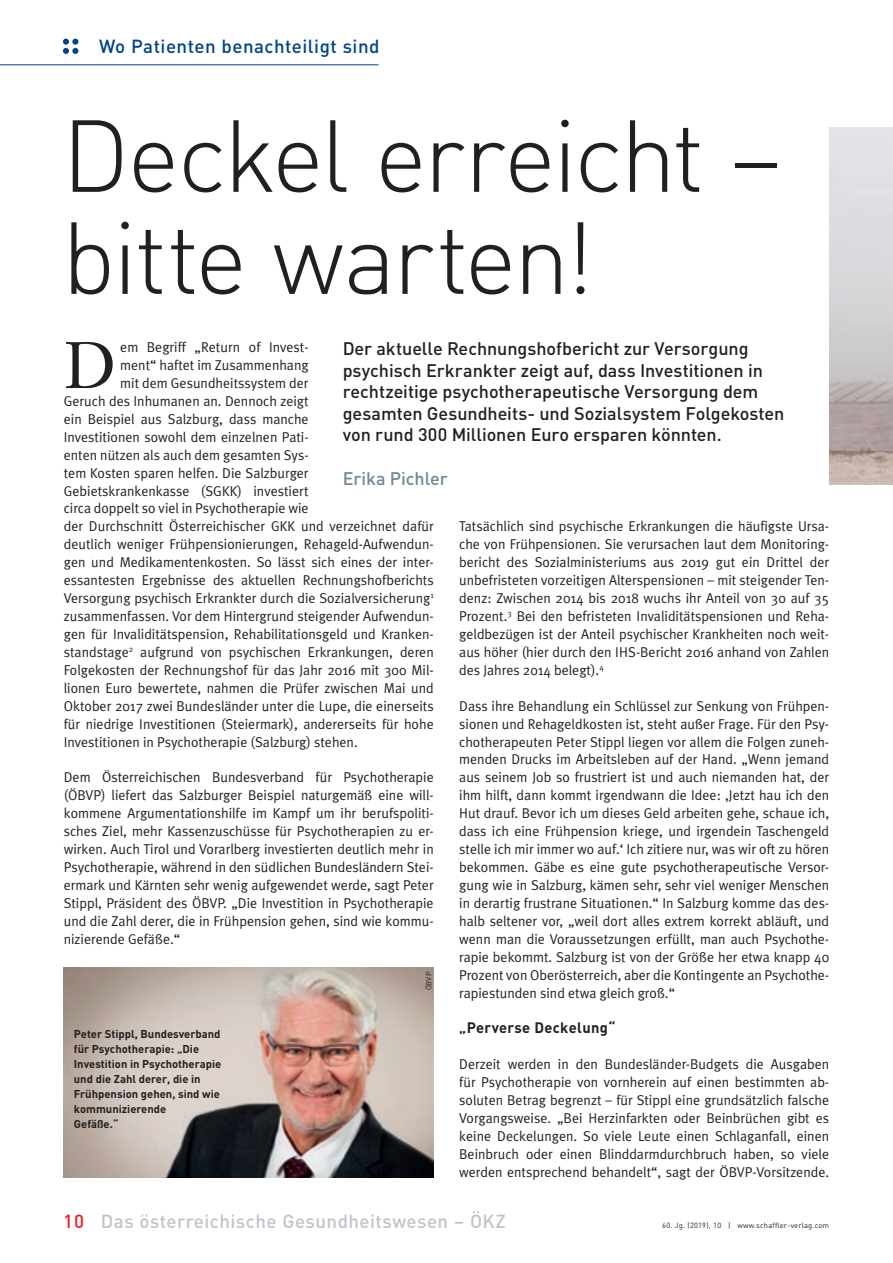
<style>
.page{position:relative;width:893px;height:1263px;background:#fff}
.page>*{position:absolute;margin:0;border:0;box-sizing:border-box;transform-origin:0 0}
.t1{font:100.5px/102px "DIN Light Alternate";letter-spacing:-.03em;color:#231f20}
.t2{font:64.5px "Janson Text LT Std";color:#231f20}
.t3{font:500 18.75px "DIN";letter-spacing:.025em;color:#bec4ca}
.t4{font:500 18.75px "DIN";letter-spacing:.025em;color:#014387}
.t5{font:500 18px/21.6px "DIN";letter-spacing:-.005em;color:#231f20}
.t6{font:500 18px "DIN";letter-spacing:-.005em;color:#728793}
.t7{font:700 15px "DIN";letter-spacing:.025em;color:#231f20}
.t8{font:14.25px/18px "Meta Plus Normal";color:#231f20;text-align:justify}
.t9{font:700 11.25px/15px "DIN";color:#231f20}
.t10{font:7.5px "DIN";letter-spacing:.025em;color:#231f20}
.s1{color:#ee1d23}
</style>
<div class="page">
<svg style="left:63px;top:39px;width:15px;height:15px"></svg>
<hr style="left:0;top:64px;width:378px;height:1px;background:#014387">
<img style="left:829px;top:128px;width:64px;height:357px">
<img style="left:64px;top:968px;width:370px;height:210px">
<h3 class="t4" style="left:99px;top:35px;width:282px">Wo Patienten benachteiligt sind</h3>
<h1 class="t1" style="left:62px;top:104px;width:721px">Deckel erreicht – bitte warten!</h1>
<h2 class="t2" style="left:64px;top:325px;width:54px">D</h2>
<p class="t8" style="left:120px;top:338px;width:190px">em Begriff „Return of Invest-</p>
<p class="t5" style="left:343px;top:337px;width:443px">Der aktuelle Rechnungshofbericht zur Versorgung psychisch Erkrankter zeigt auf, dass Investitionen in rechtzeitige psychotherapeutische Versorgung dem gesamten Gesundheits- und Sozialsystem Folgekosten von rund 300 Millionen Euro ersparen könnten.</p>
<p class="t6" style="left:343px;top:467px;width:107px">Erika Pichler</p>
<p class="t8" style="left:120px;top:356px;width:190px">ment“ haftet im Zusammenhang</p>
<p class="t8" style="left:120px;top:374px;width:190px">mit dem Gesundheitssystem der</p>
<p class="t8" style="left:64px;top:392px;width:246px">Geruch des Inhumanen an. Dennoch zeigt</p>
<p class="t8" style="left:64px;top:410px;width:246px">ein Beispiel aus Salzburg, dass manche</p>
<p class="t8" style="left:64px;top:428px;width:246px">Investitionen sowohl dem einzelnen Pati-</p>
<p class="t8" style="left:64px;top:446px;width:246px">enten nützen als auch dem gesamten Sys-</p>
<p class="t8" style="left:64px;top:463px;width:246px">tem Kosten sparen helfen. Die Salzburger</p>
<p class="t8" style="left:64px;top:481px;width:246px">Gebietskrankenkasse (SGKK) investiert</p>
<p class="t8" style="left:64px;top:499px;width:246px">circa doppelt so viel in Psychotherapie wie</p>
<p class="t8" style="left:64px;top:517px;width:371px">der Durchschnitt Österreichischer GKK und verzeichnet dafür</p>
<p class="t8" style="left:64px;top:535px;width:371px">deutlich weniger Frühpensionierungen, Rehageld-Aufwendun-</p>
<p class="t8" style="left:64px;top:553px;width:371px">gen und Medikamentenkosten. So lässt sich eines der inter-</p>
<p class="t8" style="left:64px;top:571px;width:371px">essantesten Ergebnisse des aktuellen Rechnungshofberichts</p>
<p class="t8" style="left:64px;top:589px;width:371px">Versorgung psychisch Erkrankter durch die Sozialversicherung<sup>1</sup></p>
<p class="t8" style="left:64px;top:607px;width:371px">zusammenfassen. Vor dem Hintergrund steigender Aufwendun-</p>
<p class="t8" style="left:64px;top:625px;width:371px">gen für Invaliditätspension, Rehabilitationsgeld und Kranken-</p>
<p class="t8" style="left:64px;top:643px;width:371px">standstage<sup>2</sup> aufgrund von psychischen Erkrankungen, deren</p>
<p class="t8" style="left:64px;top:661px;width:371px">Folgekosten der Rechnungshof für das Jahr 2016 mit 300 Mil-</p>
<p class="t8" style="left:64px;top:679px;width:371px">lionen Euro bewertete, nahmen die Prüfer zwischen Mai und</p>
<p class="t8" style="left:64px;top:696px;width:371px">Oktober 2017 zwei Bundesländer unter die Lupe, die einerseits</p>
<p class="t8" style="left:64px;top:714px;width:371px">für niedrige Investitionen (Steiermark), andererseits für hohe</p>
<p class="t8" style="left:64px;top:732px;width:295px">Investitionen in Psychotherapie (Salzburg) stehen.</p>
<p class="t8" style="left:64px;top:768px;width:371px">Dem Österreichischen Bundesverband für Psychotherapie (ÖBVP) liefert das Salzburger Beispiel naturgemäß eine will&shy;kommene Argumentationshilfe im Kampf um ihr berufspoliti&shy;sches Ziel, mehr Kassenzuschüsse für Psychotherapien zu er&shy;wirken. Auch Tirol und Vorarlberg investierten deutlich mehr in Psychotherapie, während in den südlichen Bundesländern Stei&shy;ermark und Kärnten sehr wenig aufgewendet werde, sagt Peter Stippl, Präsident des ÖBVP. „Die Investition in Psychotherapie und die Zahl derer, die in Frühpension gehen, sind wie kommu&shy;nizierende Gefäße.“</p>
<p class="t8" style="left:459px;top:517px;width:371px">Tatsächlich sind psychische Erkrankungen die häufigste Ursa&shy;che von Frühpensionen. Sie verursachen laut dem Monitoring&shy;bericht des Sozialministeriums aus 2019 gut ein Drittel der unbefristeten vorzeitigen Alterspensionen – mit steigender Ten&shy;denz: Zwischen 2014 bis 2018 wuchs ihr Anteil von 30 auf 35<br>Prozent.<sup>3</sup> Bei den befristeten Invaliditätspensionen und Reha&shy;geldbezügen ist der Anteil psychischer Krankheiten noch weit&shy;aus höher (hier durch den IHS-Bericht 2016 anhand von Zahlen des Jahres 2014 belegt).<sup>4</sup></p>
<p class="t8" style="left:459px;top:696px;width:371px">Dass ihre Behandlung ein Schlüssel zur Senkung von Frühpen&shy;sionen und Rehageldkosten ist, steht außer Frage. Für den Psy&shy;chotherapeuten Peter Stippl liegen vor allem die Folgen zuneh&shy;menden Drucks im Arbeitsleben auf der Hand. „Wenn jemand aus seinem Job so frustriert ist und auch niemanden hat, der ihm hilft, dann kommt irgendwann die Idee: ,Jetzt hau ich den Hut drauf. Bevor ich um dieses Geld arbeiten gehe, schaue ich, dass ich eine Frühpension kriege, und irgendein Taschengeld stelle ich mir immer wo auf.‘ Ich zitiere nur, was wir oft zu hören bekommen. Gäbe es eine gute psychotherapeutische Versor&shy;gung wie in Salzburg, kämen sehr, sehr viel weniger Menschen in derartig frustrane Situationen.“ In Salzburg komme das des&shy;halb seltener vor, „weil dort alles extrem korrekt abläuft, und wenn man die Voraussetzungen erfüllt, man auch Psychothe&shy;rapie bekommt. Salzburg ist von der Größe her etwa knapp 40<br>Prozent von Oberösterreich, aber die Kontingente an Psychothe&shy;rapiestunden sind etwa gleich groß.“</p>
<p class="t7" style="left:459px;top:1018px;width:158px">„Perverse Deckelung“</p>
<p class="t8" style="left:459px;top:1055px;width:371px">Derzeit werden in den Bundesländer-Budgets die Ausgaben für Psychotherapie von vornherein auf einen bestimmten ab&shy;soluten Betrag begrenzt – für Stippl eine grundsätzlich falsche Vorgangsweise. „Bei Herzinfarkten oder Beinbrüchen gibt es keine Deckelungen. So viele Leute einen Schlaganfall, einen Beinbruch oder einen Blinddarmdurchbruch haben, so viele werden entsprechend behandelt“, sagt der ÖBVP-Vorsitzende.</p>
<p class="t10" style="left:424px;top:990px;width:20px;rotate:-90deg">ÖBVP</p>
<p class="t9" style="left:74px;top:1025px;width:149px">Peter Stippl, Bundesverband für Psychotherapie: „Die<br>Investition in Psychotherapie und die Zahl derer, die in<br>Frühpension gehen, sind wie kommunizierende<br>Gefäße.“</p>
<h3 class="t3" style="left:64px;top:1209px;width:443px"><span class="s1">10</span> Das österreichische Gesundheitswesen – ÖKZ</h3>
<p class="t10" style="left:662px;top:1220px;width:168px">60. Jg. (2019), 10 | www.schaffler-verlag.com</p>
</div>
